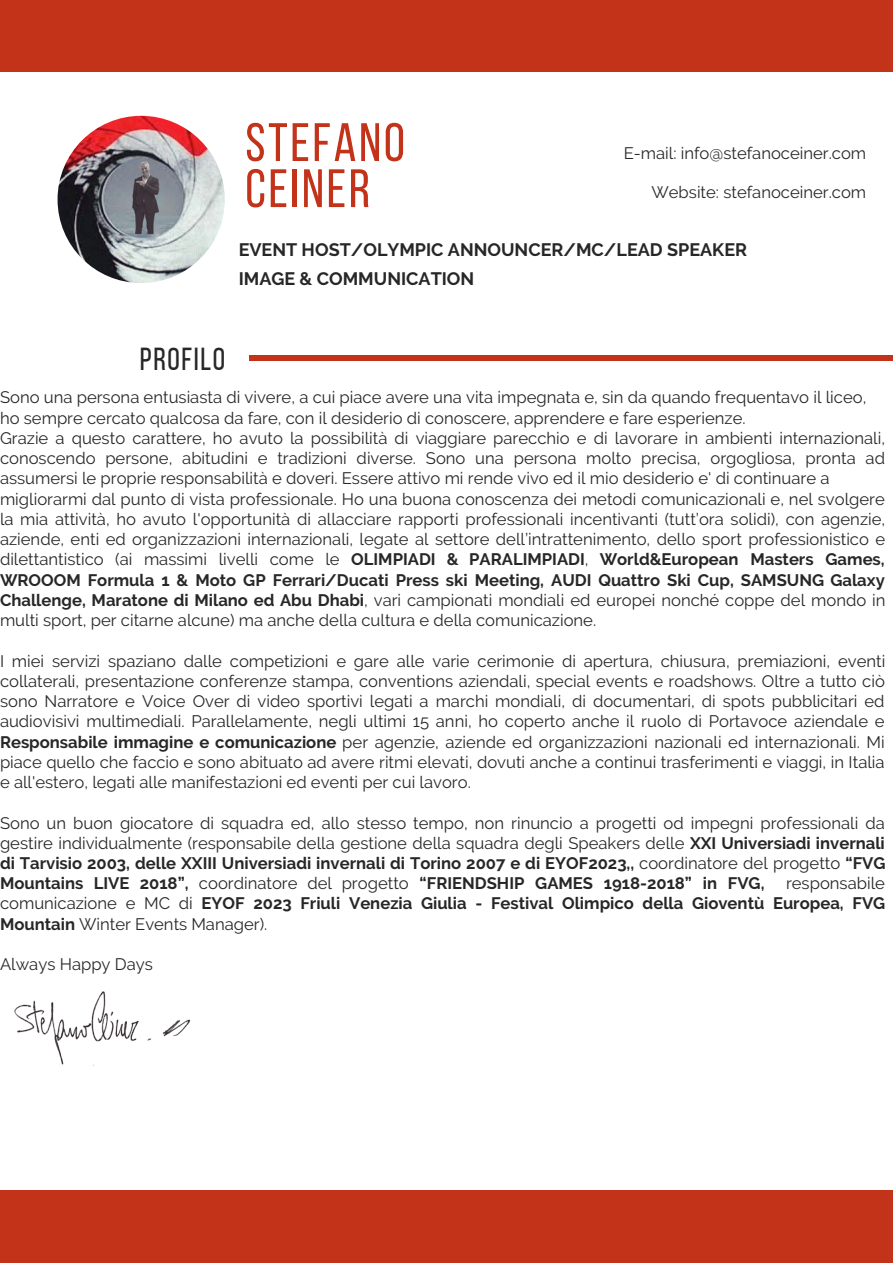
<style>
.page{position:relative;width:893px;height:1264px;background:#fff}
.page>*{position:absolute;margin:0;border:0;box-sizing:border-box;transform-origin:0 0}
.t1{font:54px/46px "Bebas Neue";letter-spacing:.05em;color:#c2331a}
.t2{font:31.8px "Bebas Neue";letter-spacing:.05em;color:#272727}
.t3{font:700 18px/29.2px "Raleway";color:#272727}
.t4{font:16.65px/20.2px "Raleway";color:#272727;text-align:justify}
.t5{font:700 16.65px/20.2px "Raleway";color:#272727;text-align:justify}
.s1{font-weight:700}
.s2{font-weight:400}
</style>
<div class="page">
<div style="left:249px;top:355px;width:643px;height:5px;background:#c2331a"></div>
<div style="left:0;top:1190px;width:892px;height:72px;background:#c2331a"></div>
<div style="left:0;top:0;width:892px;height:71px;background:#c2331a"></div>
<img style="left:58px;top:116px;width:167px;height:167px;border-radius:50%">
<img style="left:14px;top:991px;width:177px;height:75px">
<h1 class="t1" style="left:245px;top:124px;width:161px">STEFANO<br>CEINER</h1>
<p class="t3" style="left:239px;top:235px;width:510px">EVENT HOST/OLYMPIC ANNOUNCER/MC/LEAD SPEAKER<br>IMAGE &amp; COMMUNICATION</p>
<p class="t4" style="left:623px;top:143px;width:244px">E-mail: info@stefanoceiner.com</p>
<p class="t4" style="left:651px;top:182px;width:216px">Website: stefanoceiner.com</p>
<h2 class="t2" style="left:140px;top:346px;width:87px">PROFILO</h2>
<p class="t4" style="left:0;top:387px;width:887px;text-align:left">Sono una persona entusiasta di vivere, a cui piace avere una vita impegnata e, sin da quando frequentavo il liceo, ho sempre cercato qualcosa da fare, con il desiderio di conoscere, apprendere e fare esperienze.<br>Grazie a questo carattere, ho avuto la possibilità di viaggiare parecchio e di lavorare in ambienti internazionali, conoscendo persone, abitudini e tradizioni diverse. Sono una persona molto precisa, orgogliosa, pronta ad assumersi le proprie responsabilità e doveri. Essere attivo mi rende vivo ed il mio desiderio e' di continuare a migliorarmi dal punto di vista professionale. Ho una buona conoscenza dei metodi comunicazionali e, nel svolgere la mia attività, ho avuto l'opportunità di allacciare rapporti professionali incentivanti (tutt’ora solidi), con agenzie, aziende, enti ed organizzazioni internazionali, legate al settore dell’intrattenimento, dello sport professionistico e dilettantistico (ai massimi livelli come le <span class="s1">OLIMPIADI &amp; PARALIMPIADI</span>, <span class="s1">World&amp;European Masters Games, WROOOM Formula 1 &amp; Moto GP Ferrari/Ducati Press ski Meeting, AUDI Quattro Ski Cup, SAMSUNG Galaxy Challenge, Maratone di Milano ed Abu Dhabi</span>, vari campionati mondiali ed europei nonché coppe del mondo in multi sport, per citarne alcune) ma anche della cultura e della comunicazione.</p>
<p class="t4" style="left:0;top:650px;width:886px">I miei servizi spaziano dalle competizioni e gare alle varie cerimonie di apertura, chiusura, premiazioni, eventi collaterali, presentazione conferenze stampa, conventions aziendali, special events e roadshows. Oltre a tutto ciò sono Narratore e Voice Over di video sportivi legati a marchi mondiali, di documentari, di spots pubblicitari ed audiovisivi multimediali. Parallelamente, negli ultimi 15 anni, ho coperto anche il ruolo di Portavoce aziendale e <span class="s1">Responsabile immagine e comunicazione</span> per agenzie, aziende ed organizzazioni nazionali ed internazionali. Mi piace quello che faccio e sono abituato ad avere ritmi elevati, dovuti anche a continui trasferimenti e viaggi, in Italia e all'estero, legati alle manifestazioni ed eventi per cui lavoro.</p>
<p class="t4" style="left:0;top:812px;width:887px">Sono un buon giocatore di squadra ed, allo stesso tempo, non rinuncio a progetti od impegni professionali da gestire individualmente (responsabile della gestione della squadra degli Speakers delle <span class="s1">XXI Universiadi invernali di Tarvisio 2003, delle XXIII Universiadi invernali di Torino 2007 e di EYOF2023,,</span> coordinatore del progetto <span class="s1">“FVG Mountains LIVE 2018”,</span> coordinatore del progetto <span class="s1">“FRIENDSHIP GAMES 1918-2018” in FVG,</span></p>
<p class="t5" style="left:0;top:873px;width:886px;text-indent:786px"><span class="s2">responsabile comunicazione e MC di</span> EYOF 2023 Friuli Venezia Giulia - Festival Olimpico della Gioventù Europea, FVG Mountain <span class="s2">Winter Events Manager).</span></p>
<p class="t4" style="left:0;top:954px;width:154px">Always Happy Days</p>
</div>
